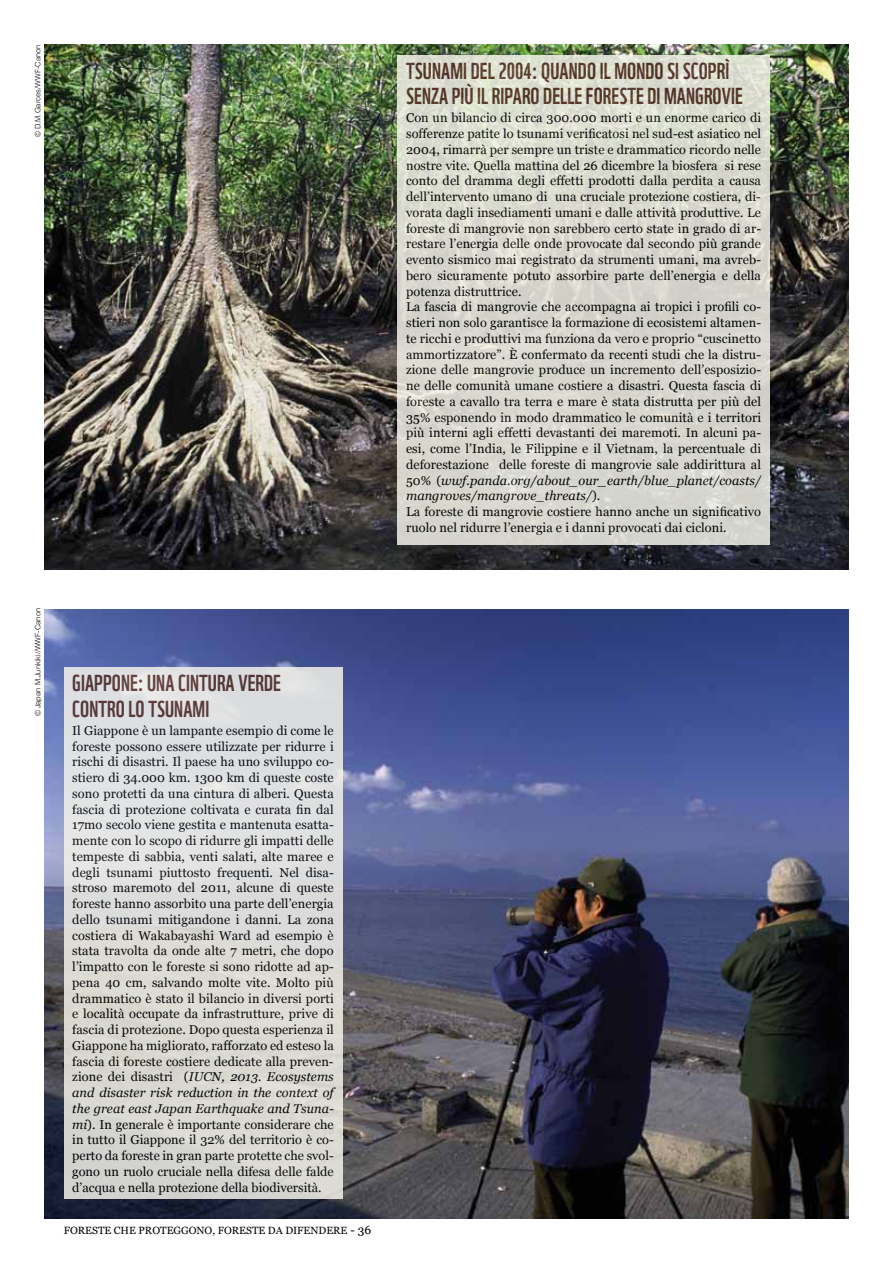
<style>
.page{position:relative;width:893px;height:1263px;background:#fff}
.page>*{position:absolute;margin:0;border:0;box-sizing:border-box;transform-origin:0 0}
.t1{font:22.5px/25.5px "WWF";letter-spacing:.005em;color:#552f25}
.t2{font:12.75px/15.8px "Georgia";letter-spacing:.005em;color:#000;text-align:justify}
.t3{font:10.5px "Georgia";color:#000}
.t4{font:300 7.5px "Arial";color:#000}
.s1{font-style:italic}
.s2{font-size:12px}
</style>
<div class="page">
<img style="left:45px;top:609px;width:803px;height:609px">
<div style="left:64px;top:668px;width:278px;height:531px;background:#dcdcd9"></div>
<img style="left:45px;top:45px;width:803px;height:525px">
<svg style="left:398px;top:55px;width:372px;height:489px;background:#d9d9cf"></svg>
<p class="t4" style="left:33px;top:137px;width:93px;rotate:-90deg">© D.M.Garces/WWF-Canon</p>
<p class="t4" style="left:33px;top:716px;width:110px;rotate:-90deg">© Japan M.Junkiki//WWF-Canon</p>
<h1 class="t1" style="left:72px;top:668px;width:210px">GIAPPONE: UNA CINTURA VERDE<br>CONTRO LO TSUNAMI</h1>
<p class="t2" style="left:72px;top:722px;width:263px">Il Giappone è un lampante esempio di come le foreste possono essere utilizzate per ridurre i rischi di disastri. Il paese ha uno sviluppo co&shy;stiero di 34.000 km. 1300 km di queste coste sono protetti da una cintura di alberi. Questa fascia di protezione coltivata e curata fin dal 17mo secolo viene gestita e mantenuta esatta&shy;mente con lo scopo di ridurre gli impatti delle tempeste di sabbia, venti salati, alte maree e degli tsunami piuttosto frequenti. Nel disa&shy;stroso maremoto del 2011, alcune di queste foreste hanno assorbito una parte dell’energia dello tsunami mitigandone i danni. La zona costiera di Wakabayashi Ward ad esempio è stata travolta da onde alte 7 metri, che dopo l’impatto con le foreste si sono ridotte ad ap&shy;pena 40 cm, salvando molte vite. Molto più drammatico è stato il bilancio in diversi porti e località occupate da infrastrutture, prive di fascia di protezione. Dopo questa esperienza il Giappone ha migliorato, rafforzato ed esteso la fascia di foreste costiere dedicate alla preven&shy;zione dei disastri (<span class="s1">IUCN, 2013. Ecosystems and disaster risk reduction in the context of the great east Japan Earthquake and Tsuna&shy;mi</span>). In generale è importante considerare che in tutto il Giappone il 32% del territorio è co&shy;perto da foreste in gran parte protette che svol&shy;gono un ruolo cruciale nella difesa delle falde d’acqua e nella protezione della biodiversità.</p>
<p class="t3" style="left:64px;top:1222px;width:309px">FORESTE CHE PROTEGGONO, FORESTE DA DIFENDERE <span class="s2">- 36</span></p>
<h1 class="t1" style="left:406px;top:56px;width:338px">TSUNAMI DEL 2004: QUANDO IL MONDO SI SCOPRÌ<br>SENZA PIÙ IL RIPARO DELLE FORESTE DI MANGROVIE</h1>
<p class="t2" style="left:406px;top:110px;width:357px;text-align:left">Con un bilancio di circa 300.000 morti e un enorme carico di sofferenze patite lo tsunami verificatosi nel sud-est asiatico nel 2004, rimarrà per sempre un triste e drammatico ricordo nelle nostre vite. Quella mattina del 26 dicembre la biosfera si rese conto del dramma degli effetti prodotti dalla perdita a causa dell’intervento umano di una cruciale protezione costiera, di&shy;vorata dagli insediamenti umani e dalle attività produttive. Le foreste di mangrovie non sarebbero certo state in grado di ar&shy;restare l’energia delle onde provocate dal secondo più grande evento sismico mai registrato da strumenti umani, ma avreb&shy;bero sicuramente potuto assorbire parte dell’energia e della potenza distruttrice.<br>La fascia di mangrovie che accompagna ai tropici i profili co&shy;stieri non solo garantisce la formazione di ecosistemi altamen&shy;te ricchi e produttivi ma funziona da vero e proprio “cuscinetto ammortizzatore”. è confermato da recenti studi che la distru&shy;zione delle mangrovie produce un incremento dell’esposizio&shy;ne delle comunità umane costiere a disastri. Questa fascia di foreste a cavallo tra terra e mare è stata distrutta per più del 35% esponendo in modo drammatico le comunità e i territori più interni agli effetti devastanti dei maremoti. In alcuni pa&shy;esi, come l’India, le Filippine e il Vietnam, la percentuale di deforestazione delle foreste di mangrovie sale addirittura al 50% (<span class="s1">wwf.panda.org/about_our_earth/blue_planet/coasts/ mangroves/mangrove_threats/</span>).<br>La foreste di mangrovie costiere hanno anche un significativo ruolo nel ridurre l’energia e i danni provocati dai cicloni.</p>
</div>
